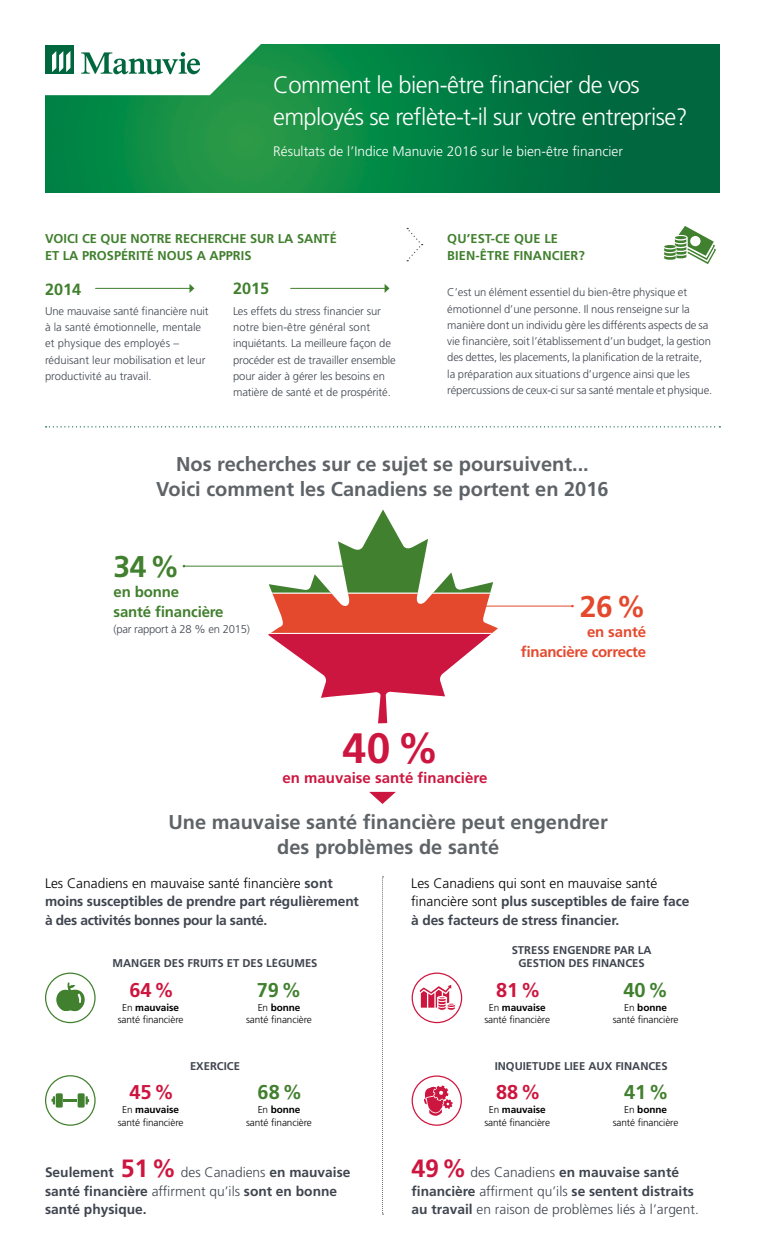
<style>
.page{position:relative;width:765px;height:1260px;background:#fff}
.page>*{position:absolute;margin:0;border:0;box-sizing:border-box;transform-origin:0 0}
.t1{font:700 42.5px "Frutiger LT Pro";color:#cd163f}
.t2{font:700 30px "Frutiger LT Pro";color:#41802e}
.t3{font:700 30px "Frutiger LT Pro";color:#e4492e}
.Head_-_Main_21{font:300 23.75px/31.2px "Frutiger LT Pro";letter-spacing:-.025em;color:#fff}
.Subhead_1A{font:700 20px/25px "Frutiger LT Pro";color:#5e6367;text-align:center}
.t4{font:700 20px "Frutiger LT Pro";color:#cd163f}
.t5{font:700 20px "Frutiger LT Pro";color:#41802e}
.Subhead3{font:700 16.25px "Frutiger LT Pro";color:#41802e}
.t6{font:700 15px "Frutiger LT Pro";color:#cd163f}
.t7{font:700 15px/20px "Frutiger LT Pro";letter-spacing:-.02em;color:#e4492e;text-align:right}
.t8{font:700 15px/20px "Frutiger LT Pro";letter-spacing:-.01em;color:#41802e}
.Text_Light{font:700 13.75px/18.8px "Frutiger LT Pro";letter-spacing:-.01em;color:#3f454f}
.Text_Light-2{font:300 13.75px/18.8px "Frutiger LT Pro";color:#3f454f}
.Subhead_Cover{font:300 13.75px "Frutiger LT Pro";color:#fff}
.Subhead_2{font:700 12.75px/17.5px "Frutiger LT Pro";color:#41802e}
.Box_Text{font:300 11.25px/16.2px "Frutiger LT Pro";letter-spacing:-.01em;color:#3f454f}
.t9{font:700 11.25px/12.5px "Frutiger LT Pro";color:#3f454f;text-align:center}
.t10{font:300 10px/12.5px "Frutiger LT Pro";letter-spacing:-.01em;color:#000;text-align:center}
.s1{font-weight:300;color:#000}
.s2{font-weight:700}
.s3{font-size:25px;color:#cd163f}
.s4{font-weight:300}
.s5{font-weight:700;font-size:25px;color:#cd163f}
</style>
<div class="page">
<img style="left:45px;top:45px;width:675px;height:148px">
<svg style="left:45px;top:44px;width:260px;height:51px"></svg>
<hr style="left:184px;top:566px;width:197px;height:1px;background:#41802e">
<hr style="left:395px;top:606px;width:177px;height:1px;background:#e4492e">
<svg style="left:268px;top:509px;width:230px;height:214px"></svg>
<svg style="left:56px;top:983px;width:29px;height:29px"></svg>
<div style="left:45px;top:973px;width:51px;height:50px;border:1px solid #41802e;border-radius:50%"></div>
<div style="left:56px;top:1093px;width:7px;height:15px;background:#41802e"></div>
<div style="left:78px;top:1093px;width:7px;height:15px;background:#41802e"></div>
<svg style="left:64px;top:1099px;width:13px;height:3px"></svg>
<svg style="left:86px;top:1096px;width:3px;height:9px"></svg>
<svg style="left:52px;top:1096px;width:3px;height:9px"></svg>
<div style="left:45px;top:1075px;width:51px;height:51px;border:1px solid #41802e;border-radius:50%"></div>
<svg style="left:420px;top:985px;width:36px;height:26px"></svg>
<div style="left:412px;top:973px;width:50px;height:50px;border:1px solid #cd163f;border-radius:50%"></div>
<svg style="left:424px;top:1085px;width:29px;height:31px"></svg>
<div style="left:412px;top:1075px;width:50px;height:51px;border:1px solid #cd163f;border-radius:50%"></div>
<svg style="left:369px;top:792px;width:27px;height:12px"></svg>
<hr style="left:96px;top:288px;width:94px;height:1px;background:#41802e">
<svg style="left:189px;top:284px;width:5px;height:9px"></svg>
<hr style="left:291px;top:288px;width:94px;height:1px;background:#41802e">
<svg style="left:385px;top:284px;width:5px;height:9px"></svg>
<svg style="left:664px;top:226px;width:52px;height:38px"></svg>
<svg style="left:382px;top:877px;width:1px;height:338px"></svg>
<svg style="left:407px;top:228px;width:16px;height:33px"></svg>
<svg style="left:46px;top:426px;width:674px;height:1px"></svg>
<h1 class="Head_-_Main_21" style="left:273px;top:70px;width:416px">Comment le bien-être financier de vos employés se reflète-t-il sur votre entreprise?</h1>
<h2 class="Subhead_Cover" style="left:273px;top:143px;width:351px">Résultats de l’Indice Manuvie 2016 sur le bien-être financier</h2>
<h3 class="Subhead_2" style="left:45px;top:230px;width:293px">VOICI CE QUE NOTRE RECHERCHE SUR LA SANTÉ<br>ET LA PROSPÉRITÉ NOUS A APPRIS</h3>
<h4 class="Subhead3" style="left:45px;top:279px;width:38px">2014</h4>
<p class="Box_Text" style="left:45px;top:303px;width:165px">Une mauvaise santé financière nuit à la santé émotionnelle, mentale et physique des employés – réduisant leur mobilisation et leur productivité au travail.</p>
<h4 class="Subhead3" style="left:233px;top:279px;width:38px">2015</h4>
<p class="Box_Text" style="left:233px;top:303px;width:164px">Les effets du stress financier sur notre bien-être général sont inquiétants. La meilleure façon de procéder est de travailler ensemble pour aider à gérer les besoins en matière de santé et de prospérité.</p>
<h3 class="Subhead_2" style="left:447px;top:230px;width:139px">QU’EST-CE QUE LE<br>BIEN-ÊTRE FINANCIER?</h3>
<p class="Box_Text" style="left:447px;top:284px;width:267px">C’est un élément essentiel du bien-être physique et émotionnel d’une personne. Il nous renseigne sur la manière dont un individu gère les différents aspects de sa vie financière, soit l’établissement d’un budget, la gestion des dettes, les placements, la planification de la retraite, la préparation aux situations d’urgence ainsi que les répercussions de ceux-ci sur sa santé mentale et physique.</p>
<h3 class="Subhead_1A" style="left:156px;top:452px;width:454px">Nos recherches sur ce sujet se poursuivent...<br>Voici comment les Canadiens se portent en 2016</h3>
<p class="t2" style="left:114px;top:549px;width:68px">34 %</p>
<p class="t8" style="left:114px;top:582px;width:112px">en bonne<br>santé financière</p>
<p class="Box_Text" style="left:114px;top:621px;width:138px">(par rapport à 28 % en 2015)</p>
<p class="t1" style="left:343px;top:723px;width:98px">40 %</p>
<p class="t6" style="left:283px;top:769px;width:206px">en mauvaise santé financière</p>
<p class="t3" style="left:580px;top:589px;width:68px">26 %</p>
<p class="t7" style="left:521px;top:622px;width:127px">en santé financière correcte</p>
<h3 class="Subhead_1A" style="left:168px;top:810px;width:441px">Une mauvaise santé financière peut engendrer des problèmes de santé</h3>
<p class="Text_Light" style="left:45px;top:874px;width:315px"><span class="s1">Les Canadiens en mauvaise santé financière</span> sont moins susceptibles de prendre part régulièrement à des activités bonnes pour la santé.</p>
<p class="t9" style="left:112px;top:957px;width:207px">MANGER DES FRUITS ET DES LÉGUMES</p>
<p class="t4" style="left:130px;top:978px;width:46px">64 %</p>
<p class="t10" style="left:118px;top:1001px;width:67px">En <span class="s2">mauvaise </span>santé financière</p>
<p class="Text_Light" style="left:411px;top:874px;width:280px"><span class="s1">Les Canadiens qui sont en mauvaise santé financière sont</span> plus susceptibles de faire face à des facteurs de stress financier.</p>
<p class="t9" style="left:512px;top:944px;width:141px">STRESS ENGENDRÉ PAR LA<br>GESTION DES FINANCES</p>
<p class="t4" style="left:496px;top:978px;width:46px">81 %</p>
<p class="t10" style="left:484px;top:1001px;width:67px">En <span class="s2">mauvaise </span>santé financière</p>
<p class="t5" style="left:257px;top:978px;width:46px">79 %</p>
<p class="t10" style="left:246px;top:1001px;width:67px">En <span class="s2">bonne </span>santé financière</p>
<p class="t5" style="left:623px;top:978px;width:46px">40 %</p>
<p class="t10" style="left:613px;top:1001px;width:67px">En <span class="s2">bonne </span>santé financière</p>
<p class="t9" style="left:495px;top:1060px;width:175px">INQUIÉTUDE LIÉE AUX FINANCES</p>
<p class="t4" style="left:496px;top:1081px;width:46px">88 %</p>
<p class="t10" style="left:484px;top:1104px;width:67px">En <span class="s2">mauvaise </span>santé financière</p>
<p class="t9" style="left:190px;top:1059px;width:52px">EXERCICE</p>
<p class="t5" style="left:258px;top:1081px;width:46px">68 %</p>
<p class="t10" style="left:246px;top:1104px;width:67px">En <span class="s2">bonne </span>santé financière</p>
<p class="Text_Light" style="left:45px;top:1163px;width:307px">Seulement <span class="s3">51%</span> <span class="s4">des Canadiens</span> en mauvaise santé financière <span class="s4">affirment qu’ils</span> sont en bonne santé physique.</p>
<p class="t4" style="left:130px;top:1081px;width:46px">45 %</p>
<p class="t10" style="left:118px;top:1104px;width:67px">En <span class="s2">mauvaise </span>santé financière</p>
<p class="t5" style="left:624px;top:1081px;width:46px">41 %</p>
<p class="t10" style="left:613px;top:1104px;width:67px">En <span class="s2">bonne </span>santé financière</p>
<p class="Text_Light-2" style="left:412px;top:1163px;width:289px"><span class="s5">49%</span> des Canadiens <span class="s2">en mauvaise santé financière</span> affirment qu’ils <span class="s2">se sentent distraits au travail</span> en raison de problèmes liés à l’argent.</p>
</div>
